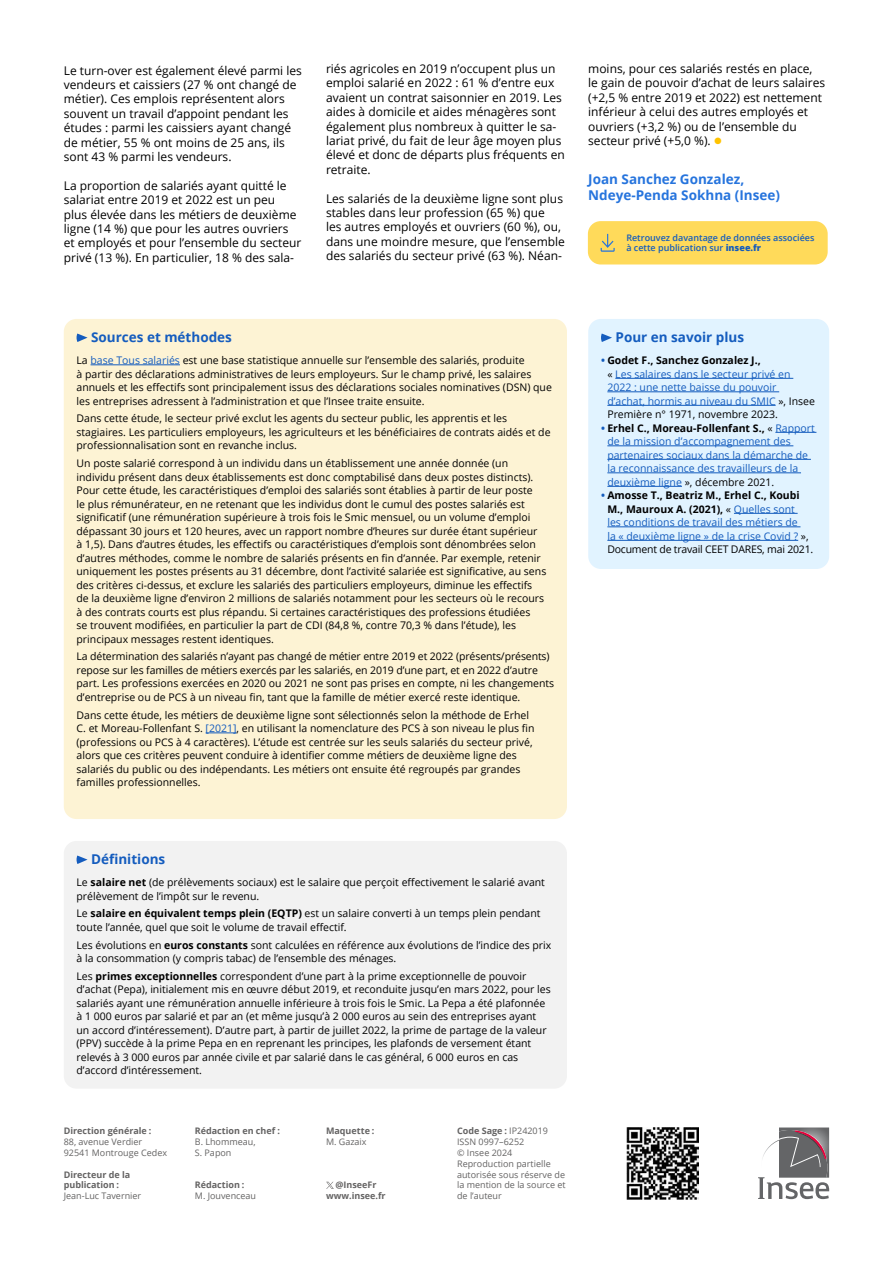
<style>
.page{position:relative;width:893px;height:1263px;background:#fff}
.page>*{position:absolute;margin:0;border:0;box-sizing:border-box;transform-origin:0 0}
.t1{font:700 13.5px "Open Sans";color:#145cbe}
.t2{font:700 13.5px/15.9px "Open Sans";color:#2674dd}
.t3{font:12px/14.4px "Open Sans";color:#000}
.t4{font:10.5px/13.5px "Open Sans";color:#000}
.t5{font:10.5px/13.5px "Open Sans";color:#145cbe}
.t6{font:9px/10.8px "Open Sans";color:#646363}
.t7{font:700 9px/10.8px "Open Sans";color:#646363}
.t8{font:600 9px/10.5px "Open Sans";color:#145cbe}
.s1{color:#ffc300}
.s2{font-weight:800}
.s3{color:#145cbe}
.s4{font-weight:700}
.s5{font-weight:700;color:#000}
.s6{color:#000}
</style>
<div class="page">
<img style="left:626px;top:1127px;width:72px;height:72px">
<svg style="left:758px;top:1127px;width:71px;height:72px"></svg>
<svg style="left:326px;top:1181px;width:8px;height:8px"></svg>
<div style="left:64px;top:319px;width:503px;height:500px;background:#fdf3d4;border-radius:13px"></div>
<hr style="left:91px;top:365px;width:89px;height:1px;background:#145cbe">
<hr style="left:206px;top:733px;width:31px;height:1px;background:#145cbe">
<svg style="left:76px;top:333px;width:12px;height:9px"></svg>
<div style="left:64px;top:841px;width:503px;height:248px;background:#f2f2f2;border-radius:13px"></div>
<svg style="left:76px;top:855px;width:12px;height:9px"></svg>
<div style="left:588px;top:319px;width:241px;height:250px;background:#e1f3ff;border-radius:13px"></div>
<hr style="left:615px;top:378px;width:178px;height:1px;background:#145cbe">
<hr style="left:607px;top:392px;width:172px;height:1px;background:#145cbe">
<hr style="left:607px;top:405px;width:169px;height:1px;background:#145cbe">
<hr style="left:775px;top:432px;width:41px;height:1px;background:#145cbe">
<hr style="left:607px;top:446px;width:186px;height:1px;background:#145cbe">
<hr style="left:607px;top:459px;width:204px;height:1px;background:#145cbe">
<hr style="left:607px;top:473px;width:194px;height:1px;background:#145cbe">
<hr style="left:607px;top:486px;width:75px;height:1px;background:#145cbe">
<hr style="left:734px;top:513px;width:64px;height:1px;background:#145cbe">
<hr style="left:607px;top:527px;width:193px;height:1px;background:#145cbe">
<hr style="left:607px;top:540px;width:191px;height:1px;background:#145cbe">
<svg style="left:601px;top:333px;width:11px;height:9px"></svg>
<div style="left:588px;top:221px;width:240px;height:43px;background:#ffda5a;border-radius:13px"></div>
<svg style="left:601px;top:234px;width:14px;height:18px"></svg>
<p class="t3" style="left:64px;top:63px;width:240px">Le turn-over est également élevé parmi les vendeurs et caissiers (27 % ont changé de métier). Ces emplois représentent alors souvent un travail d’appoint pendant les études : parmi les caissiers ayant changé de métier, 55 % ont moins de 25 ans, ils sont 43 % parmi les vendeurs.</p>
<p class="t3" style="left:64px;top:178px;width:239px">La proportion de salariés ayant quitté le salariat entre 2019 et 2022 est un peu plus élevée dans les métiers de deuxième ligne (14 %) que pour les autres ouvriers et employés et pour l’ensemble du secteur privé (13 %). En particulier, 18 % des sala-</p>
<p class="t3" style="left:326px;top:61px;width:240px">riés agricoles en 2019 n’occupent plus un emploi salarié en 2022 : 61 % d’entre eux avaient un contrat saisonnier en 2019. Les aides à domicile et aides ménagères sont également plus nombreux à quitter le sa&shy;lariat privé, du fait de leur âge moyen plus élevé et donc de départs plus fréquents en retraite.</p>
<p class="t3" style="left:326px;top:191px;width:240px">Les salariés de la deuxième ligne sont plus stables dans leur profession (65 %) que<br>les autres employés et ouvriers (60 %), ou, dans une moindre mesure, que l’ensemble des salariés du secteur privé (63 %). Néan-</p>
<p class="t3" style="left:588px;top:61px;width:238px">moins, pour ces salariés restés en place, le gain de pouvoir d’achat de leurs salaires (+2,5 % entre 2019 et 2022) est nettement inférieur à celui des autres employés et ouvriers (+3,2 %) ou de l’ensemble du secteur privé (+5,0 %). <span class="s1">●</span></p>
<p class="t2" style="left:588px;top:171px;width:193px">Joan Sanchez Gonzalez,<br>Ndeye-Penda Sokhna (Insee)</p>
<p class="t8" style="left:626px;top:232px;width:190px">Retrouvez davantage de données associées à cette publication sur <span class="s2">insee.fr</span></p>
<p class="t1" style="left:91px;top:328px;width:142px">Sources et méthodes</p>
<p class="t4" style="left:77px;top:353px;width:477px">La <span class="s3">base Tous salariés</span> est une base statistique annuelle sur l’ensemble des salariés, produite<br>à partir des déclarations administratives de leurs employeurs. Sur le champ privé, les salaires annuels et les effectifs sont principalement issus des déclarations sociales nominatives (DSN) que les entreprises adressent à l’administration et que l’Insee traite ensuite.</p>
<p class="t4" style="left:77px;top:411px;width:476px">Dans cette étude, le secteur privé exclut les agents du secteur public, les apprentis et les stagiaires. Les particuliers employeurs, les agriculteurs et les bénéficiaires de contrats aidés et de professionnalisation sont en revanche inclus.</p>
<p class="t4" style="left:77px;top:456px;width:471px">Un poste salarié correspond à un individu dans un établissement une année donnée (un individu présent dans deux établissements est donc comptabilisé dans deux postes distincts).<br>Pour cette étude, les caractéristiques d’emploi des salariés sont établies à partir de leur poste<br>le plus rémunérateur, en ne retenant que les individus dont le cumul des postes salariés est significatif (une rémunération supérieure à trois fois le Smic mensuel, ou un volume d’emploi dépassant 30 jours et 120 heures, avec un rapport nombre d’heures sur durée étant supérieur<br>à 1,5). Dans d’autres études, les effectifs ou caractéristiques d’emplois sont dénombrées selon d’autres méthodes, comme le nombre de salariés présents en fin d’année. Par exemple, retenir uniquement les postes présents au 31 décembre, dont l’activité salariée est significative, au sens des critères ci-dessus, et exclure les salariés des particuliers employeurs, diminue les effectifs de la deuxième ligne d’environ 2 millions de salariés notamment pour les secteurs où le recours à des contrats courts est plus répandu. Si certaines caractéristiques des professions étudiées<br>se trouvent modifiées, en particulier la part de CDI (84,8 %, contre 70,3 % dans l’étude), les principaux messages restent identiques.</p>
<p class="t4" style="left:77px;top:649px;width:479px">La détermination des salariés n’ayant pas changé de métier entre 2019 et 2022 (présents/présents) repose sur les familles de métiers exercés par les salariés, en 2019 d’une part, et en 2022 d’autre part. Les professions exercées en 2020 ou 2021 ne sont pas prises en compte, ni les changements d’entreprise ou de PCS à un niveau fin, tant que la famille de métier exercé reste identique.</p>
<p class="t4" style="left:77px;top:708px;width:460px">Dans cette étude, les métiers de deuxième ligne sont sélectionnés selon la méthode de Erhel C. et Moreau-Follenfant S. <span class="s3">[2021]</span>, en utilisant la nomenclature des PCS à son niveau le plus fin (professions ou PCS à 4 caractères). L’étude est centrée sur les seuls salariés du secteur privé, alors que ces critères peuvent conduire à identifier comme métiers de deuxième ligne des salariés du public ou des indépendants. Les métiers ont ensuite été regroupés par grandes familles professionnelles.</p>
<p class="t1" style="left:91px;top:849px;width:76px">Définitions</p>
<p class="t4" style="left:77px;top:875px;width:470px">Le <span class="s4">salaire net</span> (de prélèvements sociaux) est le salaire que perçoit effectivement le salarié avant prélèvement de l’impôt sur le revenu.</p>
<p class="t4" style="left:77px;top:906px;width:466px">Le <span class="s4">salaire en équivalent temps plein (EQTP)</span> est un salaire converti à un temps plein pendant toute l’année, quel que soit le volume de travail effectif.</p>
<p class="t4" style="left:77px;top:938px;width:476px">Les évolutions en <span class="s4">euros constants</span> sont calculées en référence aux évolutions de l’indice des prix à la consommation (y compris tabac) de l’ensemble des ménages.</p>
<p class="t4" style="left:77px;top:969px;width:476px">Les <span class="s4">primes exceptionnelles</span> correspondent d’une part à la prime exceptionnelle de pouvoir d’achat (Pepa), initialement mis en œuvre début 2019, et reconduite jusqu’en mars 2022, pour les salariés ayant une rémunération annuelle inférieure à trois fois le Smic. La Pepa a été plafonnée à 1 000 euros par salarié et par an (et même jusqu’à 2 000 euros au sein des entreprises ayant un accord d’intéressement). D’autre part, à partir de juillet 2022, la prime de partage de la valeur (PPV) succède à la prime Pepa en en reprenant les principes, les plafonds de versement étant relevés à 3 000 euros par année civile et par salarié dans le cas général, 6 000 euros en cas d’accord d’intéressement.</p>
<p class="t7" style="left:64px;top:1125px;width:89px">Direction générale :</p>
<p class="t6" style="left:64px;top:1136px;width:105px">88, avenue Verdier<br>92541 Montrouge Cedex</p>
<p class="t7" style="left:64px;top:1169px;width:68px">Directeur de la publication :</p>
<p class="t6" style="left:64px;top:1190px;width:79px">Jean-Luc Tavernier</p>
<p class="t7" style="left:195px;top:1125px;width:87px">Rédaction en chef :</p>
<p class="t6" style="left:195px;top:1136px;width:62px">B. Lhommeau,<br>S. Papon</p>
<p class="t7" style="left:195px;top:1179px;width:51px">Rédaction :</p>
<p class="t6" style="left:195px;top:1190px;width:63px">M. Jouvenceau</p>
<p class="t7" style="left:326px;top:1125px;width:50px">Maquette :</p>
<p class="t6" style="left:326px;top:1136px;width:42px">M. Gazaix</p>
<p class="t7" style="left:326px;top:1179px;width:61px;text-align:center">@InseeFr www.insee.fr</p>
<p class="t6" style="left:457px;top:1125px;width:110px"><span class="s4">Code Sage :</span> IP242019<br>ISSN 0997–6252<br>© Insee 2024<br>Reproduction partielle autorisée sous réserve de la mention de la source et de l’auteur</p>
<p class="t1" style="left:615px;top:328px;width:130px">Pour en savoir plus</p>
<p class="t5" style="left:607px;top:353px;width:209px;text-indent:-6px"><span class="s4">•</span> <span class="s5">Godet F., Sanchez Gonzalez J.,<br></span><span class="s6">«</span> Les salaires dans le secteur privé en 2022 : une nette baisse du pouvoir d’achat, hormis au niveau du SMIC <span class="s6">», Insee Première n° 1971, novembre 2023.</span></p>
<p class="t5" style="left:607px;top:421px;width:209px;text-indent:-6px"><span class="s4">•</span> <span class="s5">Erhel C., Moreau-Follenfant S.,</span> <span class="s6">«</span> Rapport de la mission d’accompagnement des partenaires sociaux dans la démarche de la reconnaissance des travailleurs de la deuxième ligne <span class="s6">», décembre 2021.</span></p>
<p class="t5" style="left:607px;top:488px;width:207px;text-indent:-6px"><span class="s4">•</span> <span class="s5">Amosse T., Beatriz M., Erhel C., Koubi M., Mauroux A. (2021),</span> <span class="s6">«</span> Quelles sont<br>les conditions de travail des métiers de<br>la « deuxième ligne » de la crise Covid ? <span class="s6">», Document de travail CEET DARES, mai 2021.</span></p>
</div>
